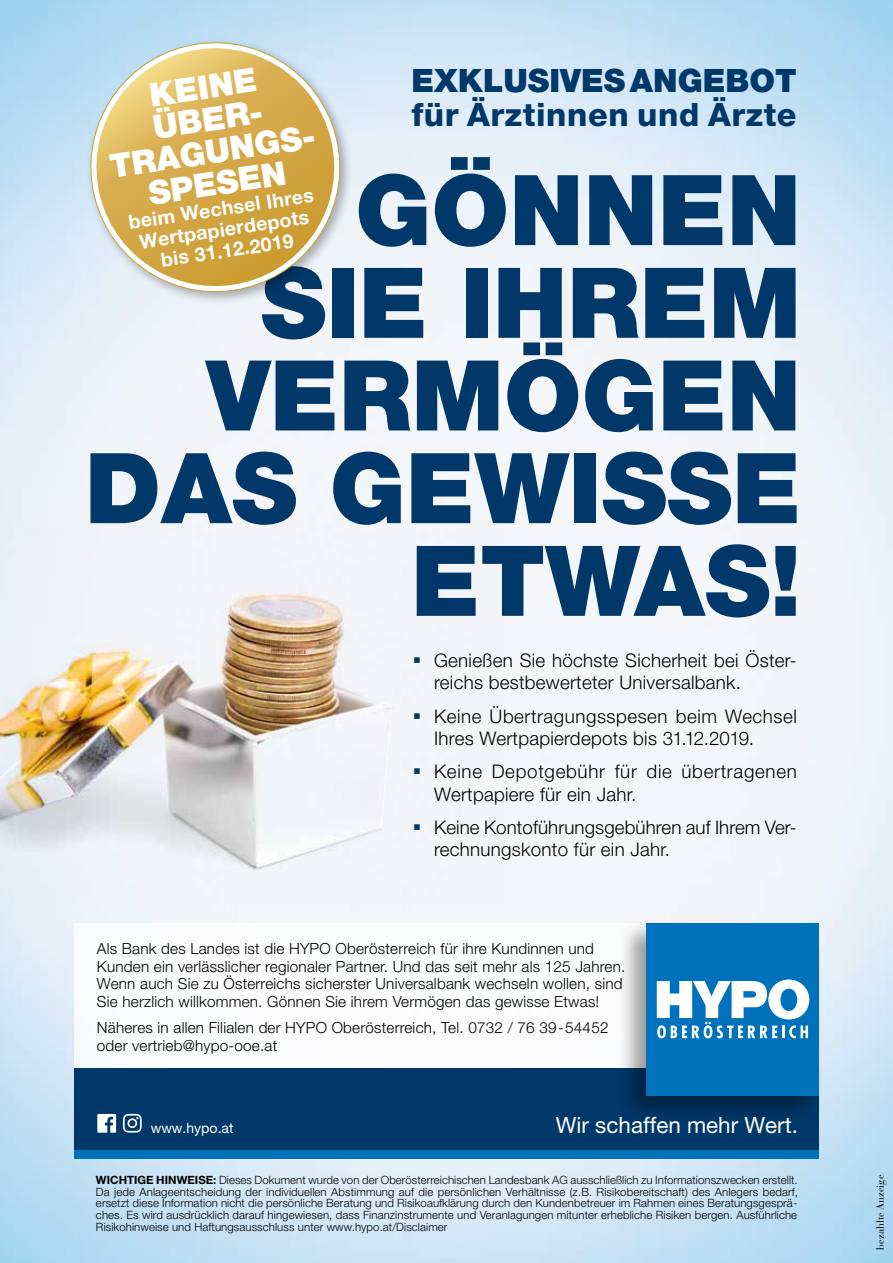
<style>
.page{position:relative;width:893px;height:1263px;background:#fff}
.page>*{position:absolute;margin:0;border:0;box-sizing:border-box;transform-origin:0 0}
.t1{font:900 97.8px/92.7px "Helvetica Neue";color:#003869;text-align:right}
.t2{font:900 33px/32.2px "Helvetica Neue LT Pro";color:#fff;text-align:center}
.t3{font:800 32.25px "Helvetica Neue";letter-spacing:.02em;color:#003869}
.t4{font:900 32.25px "Helvetica Neue LT Pro";color:#003869}
.t5{font:22.5px "Helvetica Neue LT Pro";color:#fff}
.t6{font:700 19.5px/21px "Helvetica Neue LT Pro";color:#fff;text-align:center}
.t7{font:300 18.75px/22.5px "Helvetica Neue LT Pro";letter-spacing:.015em;color:#000}
.t8{font:300 18.75px/22.5px "Helvetica Neue LT Pro";letter-spacing:.04em;color:#000}
.t9{font:300 15.3px/17.5px "Helvetica Neue";letter-spacing:.015em;color:#000}
.t10{font:13.95px "Helvetica Neue LT Pro";color:#fff}
.t11{font:300 11.4px/11.9px "Helvetica Neue";letter-spacing:.01em;color:#000;text-align:justify}
.t12{font:10.5px "Bauer Bodoni Std";color:#000}
.s1{color:#003869}
.s2{font-weight:700}
</style>
<div class="page">
<img style="left:0;top:0;width:893px;height:1263px">
<div style="left:75px;top:923px;width:744px;height:213px;background:#fff"></div>
<div style="left:75px;top:1069px;width:744px;height:81px;background:#003869"></div>
<div style="left:617px;top:918px;width:207px;height:206px;background:#000;opacity:.4"></div>
<div style="left:646px;top:923px;width:173px;height:173px;background:#0072bb"></div>
<svg style="left:657px;top:979px;width:152px;height:59px"></svg>
<div style="left:75px;top:1150px;width:744px;height:8px;background:#0072bb"></div>
<svg style="left:123px;top:1114px;width:19px;height:18px"></svg>
<svg style="left:97px;top:1114px;width:19px;height:19px"></svg>
<div style="left:0;top:524px;width:505px;height:378px;background:#f3f5f8"></div>
<img style="left:0;top:593px;width:392px;height:275px">
<div style="left:85px;top:37px;width:269px;height:269px;background:#000;opacity:.3"></div>
<svg style="left:82px;top:34px;width:267px;height:266px;background:#cfe3f1"></svg>
<svg style="left:88px;top:48px;width:255px;height:246px;background:#d7bc7a"></svg>
<h2 class="t2" style="left:97px;top:87px;width:209px;rotate:-9deg">KEINE<br>ÜBER-<br>TRAGUNGS-<br>SPESEN</h2>
<h3 class="t4" style="left:411px;top:61px;width:387px">EXKLUSIVES ANGEBOT</h3>
<h3 class="t3" style="left:411px;top:95px;width:387px">für Ärztinnen und Ärzte</h3>
<h1 class="t1" style="left:85px;top:163px;width:718px">GÖNNEN<br>SIE IHREM<br>VERMÖGEN<br>DAS GEWISSE<br>ETWAS!</h1>
<h3 class="t6" style="left:127px;top:211px;width:188px;rotate:-8deg">beim Wechsel Ihres<br>Wertpapierdepots bis 31.12.2019</h3>
<h3 class="t7" style="left:434px;top:649px;width:364px;text-indent:-21px"><span class="s1">▪</span> Genießen Sie höchste Sicherheit bei Öster&shy;reichs bestbewerteter Universalbank.</h3>
<h3 class="t7" style="left:434px;top:704px;width:364px;text-indent:-21px"><span class="s1">▪</span> Keine Übertragungsspesen beim Wechsel<br>Ihres Wertpapierdepots bis 31.12.2019.</h3>
<h3 class="t8" style="left:434px;top:760px;width:364px;text-indent:-21px"><span class="s1">▪</span> Keine Depotgebühr für die übertragenen<br>Wertpapiere für ein Jahr.</h3>
<h3 class="t7" style="left:434px;top:815px;width:364px;text-indent:-21px"><span class="s1">▪</span> Keine Kontoführungsgebühren auf Ihrem Ver&shy;rechnungskonto für ein Jahr.</h3>
<p class="t9" style="left:97px;top:939px;width:530px">Als Bank des Landes ist die HYPO Oberösterreich für ihre Kundinnen und Kunden ein verlässlicher regionaler Partner. Und das seit mehr als 125 Jahren.<br>Wenn auch Sie zu Österreichs sicherster Universalbank wechseln wollen, sind Sie herzlich willkommen. Gönnen Sie ihrem Vermögen das gewisse Etwas!</p>
<h3 class="t9" style="left:97px;top:1018px;width:513px">Näheres in allen Filialen der HYPO Oberösterreich, Tel. 0732 / 76 39-54452 oder vertrieb@hypo-ooe.at</h3>
<p class="t10" style="left:151px;top:1119px;width:84px">www.hypo.at</p>
<h3 class="t5" style="left:556px;top:1111px;width:244px">Wir schaffen mehr Wert.</h3>
<p class="t11" style="left:96px;top:1173px;width:704px"><span class="s2">WICHTIGE HINWEISE:</span> Dieses Dokument wurde von der Oberösterreichischen Landesbank AG ausschließlich zu Informationszwecken erstellt.<br>Da jede Anlageentscheidung der individuellen Abstimmung auf die persönlichen Verhältnisse (z.B. Risikobereitschaft) des Anlegers bedarf, ersetzt diese Information nicht die persönliche Beratung und Risikoaufklärung durch den Kundenbetreuer im Rahmen eines Beratungsgesprä&shy;ches. Es wird ausdrücklich darauf hingewiesen, dass Finanzinstrumente und Veranlagungen mitunter erhebliche Risiken bergen. Ausführliche Risikohinweise und Haftungsausschluss unter www.hypo.at/Disclaimer</p>
<p class="t12" style="left:874px;top:1249px;width:76px;rotate:-90deg">bezahlte Anzeige</p>
</div>
